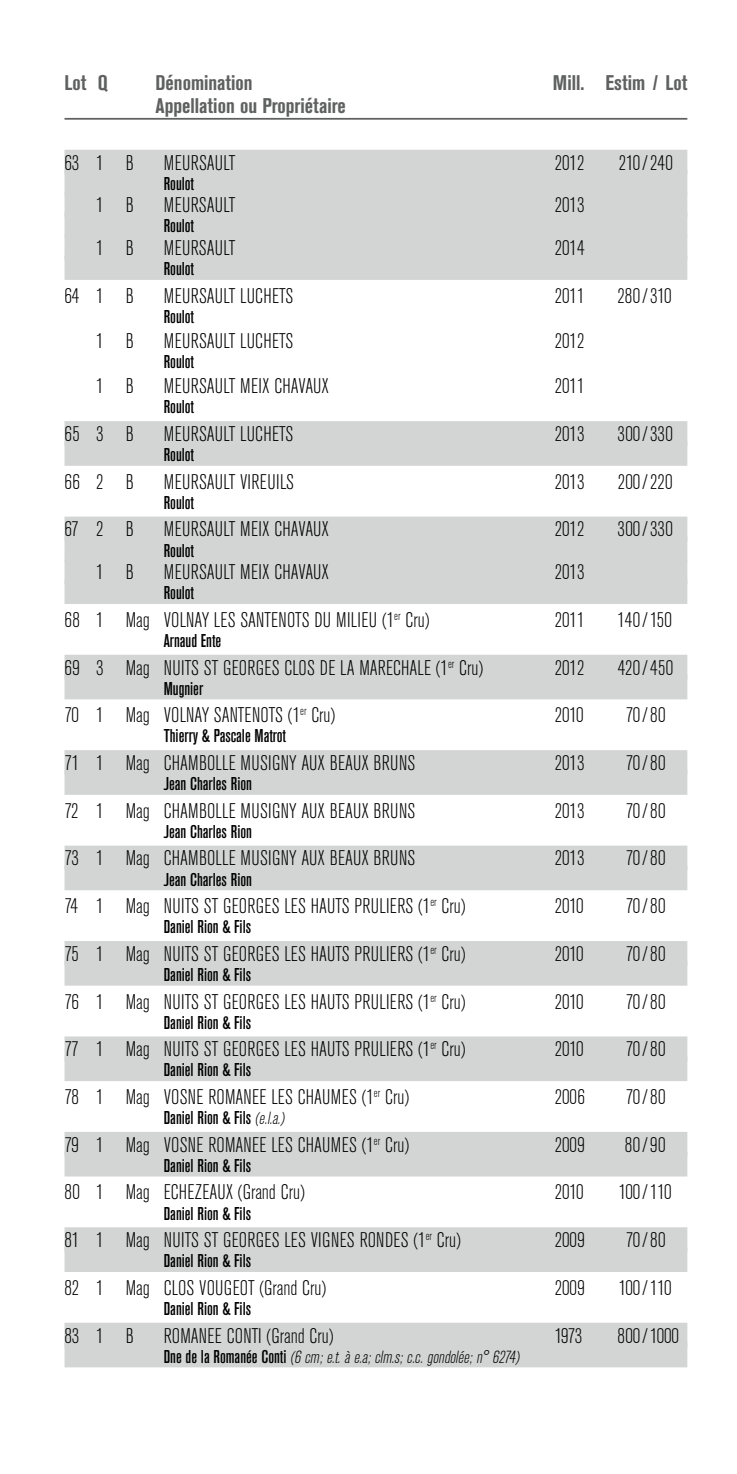
<style>
.page{position:relative;width:737px;height:1474px;background:#fff}
.page>*{position:absolute;margin:0;border:0;box-sizing:border-box;transform-origin:0 0}
.t1{font:300 condensed 21px "Akzidenz Grotesk BE";color:#000}
.t2{font:700 condensed 21px "Akzidenz Grotesk BE";color:#5f6060}
.t3{font:300 condensed 21px "Akzidenz Grotesk BE";letter-spacing:.02em;color:#000}
.t4{font:500 condensed 18.38px "Akzidenz Grotesk BE";color:#000}
.t5{font:italic 300 condensed 17.5px "Akzidenz Grotesk BE";color:#000}
.s1{font-weight:300;font-style:italic;font-size:17.5px}
.s2{font-weight:500;font-style:normal;font-size:18.38px}
</style>
<div class="page">
<hr style="left:64px;top:118px;width:623px;height:2px;background:#5f6060">
<div style="left:64px;top:150px;width:623px;height:24px;background:#d3d5d5"></div>
<div style="left:64px;top:170px;width:623px;height:24px;background:#d3d5d5"></div>
<div style="left:64px;top:192px;width:623px;height:25px;background:#d3d5d5"></div>
<div style="left:64px;top:213px;width:623px;height:24px;background:#d3d5d5"></div>
<div style="left:64px;top:235px;width:623px;height:25px;background:#d3d5d5"></div>
<div style="left:64px;top:255px;width:623px;height:25px;background:#d3d5d5"></div>
<div style="left:64px;top:421px;width:623px;height:24px;background:#d3d5d5"></div>
<div style="left:64px;top:441px;width:623px;height:25px;background:#d3d5d5"></div>
<div style="left:64px;top:516px;width:623px;height:25px;background:#d3d5d5"></div>
<div style="left:64px;top:536px;width:623px;height:25px;background:#d3d5d5"></div>
<div style="left:64px;top:559px;width:623px;height:25px;background:#d3d5d5"></div>
<div style="left:64px;top:579px;width:623px;height:25px;background:#d3d5d5"></div>
<div style="left:64px;top:654px;width:623px;height:25px;background:#d3d5d5"></div>
<div style="left:64px;top:675px;width:623px;height:24px;background:#d3d5d5"></div>
<div style="left:64px;top:750px;width:623px;height:24px;background:#d3d5d5"></div>
<div style="left:64px;top:770px;width:623px;height:24px;background:#d3d5d5"></div>
<div style="left:64px;top:845px;width:623px;height:25px;background:#d3d5d5"></div>
<div style="left:64px;top:865px;width:623px;height:25px;background:#d3d5d5"></div>
<div style="left:64px;top:941px;width:623px;height:24px;background:#d3d5d5"></div>
<div style="left:64px;top:961px;width:623px;height:24px;background:#d3d5d5"></div>
<div style="left:64px;top:1036px;width:623px;height:24px;background:#d3d5d5"></div>
<div style="left:64px;top:1056px;width:623px;height:25px;background:#d3d5d5"></div>
<div style="left:64px;top:1131px;width:623px;height:25px;background:#d3d5d5"></div>
<div style="left:64px;top:1151px;width:623px;height:25px;background:#d3d5d5"></div>
<div style="left:64px;top:1227px;width:623px;height:24px;background:#d3d5d5"></div>
<div style="left:64px;top:1247px;width:623px;height:24px;background:#d3d5d5"></div>
<div style="left:64px;top:1322px;width:623px;height:25px;background:#d3d5d5"></div>
<div style="left:64px;top:1342px;width:623px;height:25px;background:#d3d5d5"></div>
<p class="t2" style="left:64px;top:71px;width:45px">Lot Q</p>
<p class="t2" style="left:155px;top:71px;width:99px">Dénomination</p>
<p class="t2" style="left:553px;top:71px;width:136px">Mill. Estim / Lot</p>
<p class="t2" style="left:155px;top:94px;width:192px">Appellation ou Propriétaire</p>
<p class="t1" style="left:64px;top:151px;width:71px">631 B</p>
<p class="t1" style="left:164px;top:151px;width:73px">MEURSAULT</p>
<p class="t1" style="left:555px;top:151px;width:31px">2012</p>
<p class="t1" style="left:619px;top:151px;width:56px">210/240</p>
<p class="t4" style="left:164px;top:173px;width:32px">Roulot</p>
<p class="t1" style="left:96px;top:194px;width:39px">1 B</p>
<p class="t1" style="left:164px;top:194px;width:73px">MEURSAULT</p>
<p class="t1" style="left:554px;top:194px;width:31px">2013</p>
<p class="t4" style="left:164px;top:216px;width:32px">Roulot</p>
<p class="t1" style="left:96px;top:237px;width:39px">1 B</p>
<p class="t1" style="left:164px;top:237px;width:73px">MEURSAULT</p>
<p class="t1" style="left:554px;top:237px;width:31px">2014</p>
<p class="t4" style="left:164px;top:259px;width:32px">Roulot</p>
<p class="t1" style="left:64px;top:284px;width:71px">641 B</p>
<p class="t1" style="left:164px;top:284px;width:131px">MEURSAULT LUCHETS</p>
<p class="t1" style="left:555px;top:284px;width:31px">2011</p>
<p class="t1" style="left:617px;top:284px;width:56px">280/310</p>
<p class="t4" style="left:164px;top:306px;width:32px">Roulot</p>
<p class="t1" style="left:96px;top:329px;width:39px">1 B</p>
<p class="t1" style="left:164px;top:329px;width:131px">MEURSAULT LUCHETS</p>
<p class="t1" style="left:555px;top:329px;width:31px">2012</p>
<p class="t4" style="left:164px;top:352px;width:32px">Roulot</p>
<p class="t1" style="left:96px;top:375px;width:39px">1 B</p>
<p class="t1" style="left:164px;top:375px;width:167px">MEURSAULT MEIX CHAVAUX</p>
<p class="t1" style="left:555px;top:375px;width:31px">2011</p>
<p class="t4" style="left:164px;top:397px;width:32px">Roulot</p>
<p class="t1" style="left:64px;top:422px;width:71px">653 B</p>
<p class="t1" style="left:164px;top:422px;width:131px">MEURSAULT LUCHETS</p>
<p class="t1" style="left:555px;top:422px;width:31px">2013</p>
<p class="t1" style="left:617px;top:422px;width:57px">300/330</p>
<p class="t4" style="left:164px;top:444px;width:32px">Roulot</p>
<p class="t1" style="left:64px;top:470px;width:71px">662 B</p>
<p class="t3" style="left:164px;top:470px;width:132px">MEURSAULT VIREUILS</p>
<p class="t1" style="left:555px;top:470px;width:31px">2013</p>
<p class="t1" style="left:618px;top:470px;width:56px">200/220</p>
<p class="t4" style="left:164px;top:492px;width:32px">Roulot</p>
<p class="t1" style="left:64px;top:518px;width:71px">672 B</p>
<p class="t1" style="left:164px;top:518px;width:167px">MEURSAULT MEIX CHAVAUX</p>
<p class="t1" style="left:555px;top:518px;width:31px">2012</p>
<p class="t1" style="left:617px;top:518px;width:57px">300/330</p>
<p class="t4" style="left:164px;top:540px;width:32px">Roulot</p>
<p class="t1" style="left:96px;top:560px;width:39px">1 B</p>
<p class="t1" style="left:164px;top:560px;width:167px">MEURSAULT MEIX CHAVAUX</p>
<p class="t1" style="left:555px;top:560px;width:31px">2013</p>
<p class="t4" style="left:164px;top:583px;width:32px">Roulot</p>
<p class="t1" style="left:64px;top:608px;width:366px">68 1 Mag VOLNAY LES SANTENOTS DU MILIEU (1<sup>er</sup> Cru)</p>
<p class="t1" style="left:554px;top:608px;width:31px">2011</p>
<p class="t1" style="left:617px;top:608px;width:56px">140/150</p>
<p class="t4" style="left:164px;top:630px;width:59px">Arnaud Ente</p>
<p class="t1" style="left:64px;top:656px;width:420px">69 3 Mag NUITS ST GEORGES CLOS DE LA MARECHALE (1<sup>er</sup> Cru)</p>
<p class="t1" style="left:554px;top:656px;width:31px">2012</p>
<p class="t1" style="left:618px;top:656px;width:57px">420/450</p>
<p class="t4" style="left:164px;top:678px;width:41px">Mugnier</p>
<p class="t1" style="left:64px;top:703px;width:272px">70 1 Mag VOLNAY SANTENOTS (1<sup>er</sup> Cru)</p>
<p class="t1" style="left:554px;top:703px;width:30px">2010</p>
<p class="t1" style="left:625px;top:703px;width:41px">70/80</p>
<p class="t4" style="left:164px;top:726px;width:124px">Thierry &amp; Pascale Matrot</p>
<p class="t1" style="left:64px;top:751px;width:352px">71 1 Mag CHAMBOLLE MUSIGNY AUX BEAUX BRUNS</p>
<p class="t1" style="left:555px;top:751px;width:31px">2013</p>
<p class="t1" style="left:625px;top:751px;width:41px">70/80</p>
<p class="t4" style="left:164px;top:773px;width:90px">Jean Charles Rion</p>
<p class="t1" style="left:64px;top:799px;width:352px">72 1 Mag CHAMBOLLE MUSIGNY AUX BEAUX BRUNS</p>
<p class="t1" style="left:555px;top:799px;width:31px">2013</p>
<p class="t1" style="left:625px;top:799px;width:41px">70/80</p>
<p class="t4" style="left:164px;top:821px;width:90px">Jean Charles Rion</p>
<p class="t1" style="left:64px;top:847px;width:352px">73 1 Mag CHAMBOLLE MUSIGNY AUX BEAUX BRUNS</p>
<p class="t1" style="left:555px;top:847px;width:31px">2013</p>
<p class="t1" style="left:625px;top:847px;width:41px">70/80</p>
<p class="t4" style="left:164px;top:869px;width:90px">Jean Charles Rion</p>
<p class="t1" style="left:64px;top:894px;width:402px">74 1 Mag NUITS ST GEORGES LES HAUTS PRULIERS (1<sup>er</sup> Cru)</p>
<p class="t1" style="left:554px;top:894px;width:30px">2010</p>
<p class="t1" style="left:625px;top:894px;width:41px">70/80</p>
<p class="t4" style="left:164px;top:916px;width:89px">Daniel Rion &amp; Fils</p>
<p class="t1" style="left:64px;top:942px;width:402px">75 1 Mag NUITS ST GEORGES LES HAUTS PRULIERS (1<sup>er</sup> Cru)</p>
<p class="t1" style="left:554px;top:942px;width:30px">2010</p>
<p class="t1" style="left:625px;top:942px;width:41px">70/80</p>
<p class="t4" style="left:164px;top:964px;width:89px">Daniel Rion &amp; Fils</p>
<p class="t1" style="left:64px;top:990px;width:402px">76 1 Mag NUITS ST GEORGES LES HAUTS PRULIERS (1<sup>er</sup> Cru)</p>
<p class="t1" style="left:554px;top:990px;width:30px">2010</p>
<p class="t1" style="left:625px;top:990px;width:41px">70/80</p>
<p class="t4" style="left:164px;top:1012px;width:89px">Daniel Rion &amp; Fils</p>
<p class="t1" style="left:64px;top:1037px;width:402px">77 1 Mag NUITS ST GEORGES LES HAUTS PRULIERS (1<sup>er</sup> Cru)</p>
<p class="t1" style="left:554px;top:1037px;width:30px">2010</p>
<p class="t1" style="left:625px;top:1037px;width:41px">70/80</p>
<p class="t4" style="left:164px;top:1059px;width:89px">Daniel Rion &amp; Fils</p>
<p class="t1" style="left:64px;top:1085px;width:346px">78 1 Mag VOSNE ROMANEE LES CHAUMES (1<sup>er</sup> Cru)</p>
<p class="t1" style="left:554px;top:1085px;width:32px">2006</p>
<p class="t1" style="left:625px;top:1085px;width:41px">70/80</p>
<p class="t4" style="left:164px;top:1107px;width:125px">Daniel Rion &amp; Fils <span class="s1">(e.l.a.)</span></p>
<p class="t1" style="left:64px;top:1133px;width:346px">79 1 Mag VOSNE ROMANEE LES CHAUMES (1<sup>er</sup> Cru)</p>
<p class="t1" style="left:554px;top:1133px;width:32px">2009</p>
<p class="t1" style="left:625px;top:1133px;width:42px">80/90</p>
<p class="t4" style="left:164px;top:1155px;width:89px">Daniel Rion &amp; Fils</p>
<p class="t1" style="left:64px;top:1180px;width:242px">80 1 Mag ECHEZEAUX (Grand Cru)</p>
<p class="t1" style="left:555px;top:1180px;width:30px">2010</p>
<p class="t1" style="left:619px;top:1180px;width:54px">100/110</p>
<p class="t4" style="left:164px;top:1203px;width:89px">Daniel Rion &amp; Fils</p>
<p class="t1" style="left:64px;top:1228px;width:398px">81 1 Mag NUITS ST GEORGES LES VIGNES RONDES (1<sup>er</sup> Cru)</p>
<p class="t1" style="left:554px;top:1228px;width:32px">2009</p>
<p class="t1" style="left:625px;top:1228px;width:41px">70/80</p>
<p class="t4" style="left:164px;top:1250px;width:89px">Daniel Rion &amp; Fils</p>
<p class="t1" style="left:64px;top:1276px;width:263px">82 1 Mag CLOS VOUGEOT (Grand Cru)</p>
<p class="t1" style="left:555px;top:1276px;width:32px">2009</p>
<p class="t1" style="left:619px;top:1276px;width:54px">100/110</p>
<p class="t4" style="left:164px;top:1298px;width:89px">Daniel Rion &amp; Fils</p>
<p class="t1" style="left:64px;top:1323px;width:71px">831 B</p>
<p class="t1" style="left:164px;top:1323px;width:171px">ROMANEE CONTI (Grand Cru)</p>
<p class="t1" style="left:555px;top:1323px;width:29px">1973</p>
<p class="t1" style="left:617px;top:1323px;width:63px">800/1000</p>
<p class="t5" style="left:164px;top:1347px;width:360px"><span class="s2">D n e d e l a R o m a n é e C o nti</span> (6cm;e.t.àe.a;clm.s;c.c.gondolée;n°6274)</p>
</div>
